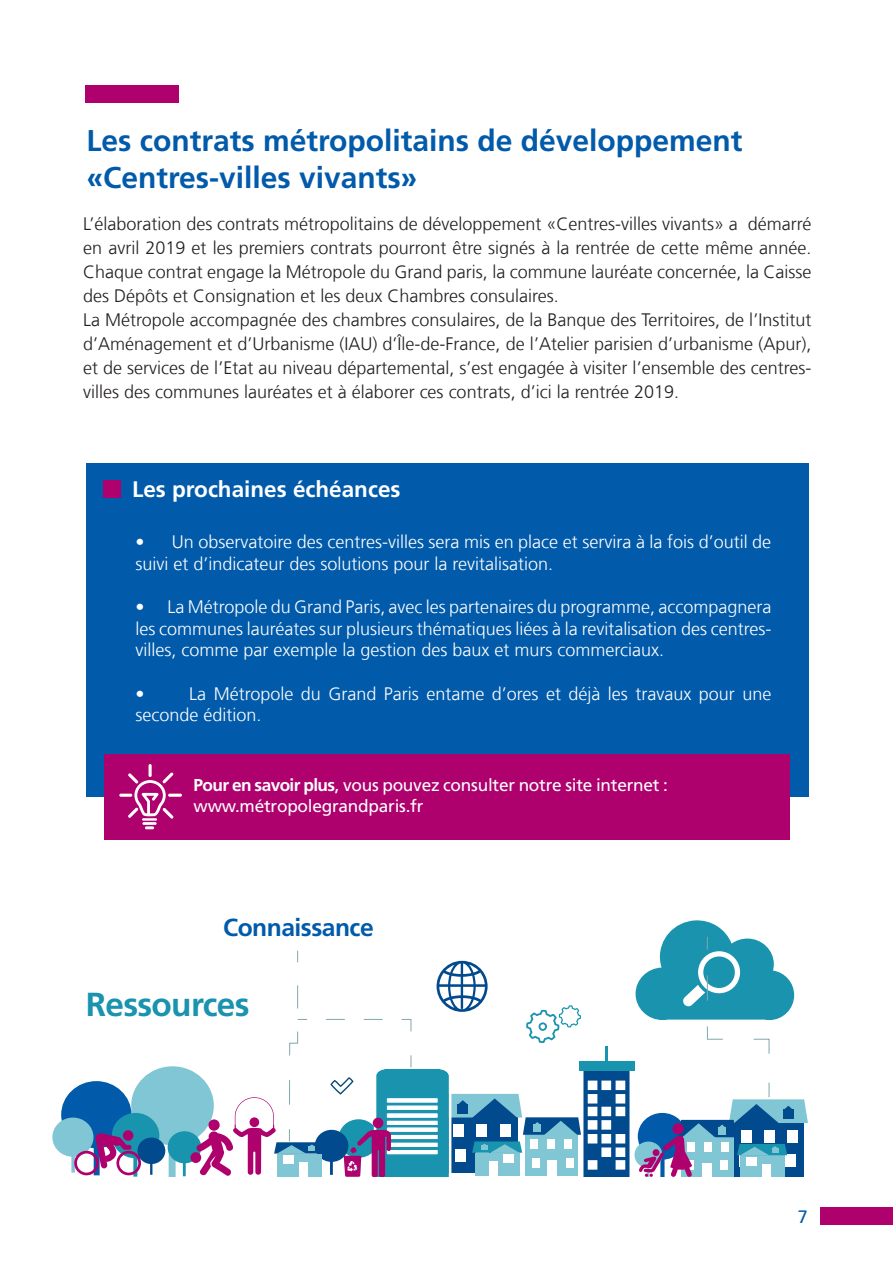
<style>
.page{position:relative;width:893px;height:1263px;background:#fff}
.page>*{position:absolute;margin:0;border:0;box-sizing:border-box;transform-origin:0 0}
.t1{font:700 33.3px "Frutiger LT Com";letter-spacing:-.02em;color:#1993ae}
.t2{font:700 30px/36px "Frutiger LT Com";color:#015aaa}
.t3{font:700 24.6px "Frutiger LT Com";letter-spacing:-.02em;color:#015aaa}
.t4{font:700 22.5px "Frutiger LT Com";color:#fff}
.t5{font:300 18px/24px "Frutiger LT Com";color:#231f20;text-align:justify}
.t6{font:300 18px/21.6px "Frutiger LT Com";color:#fff}
.t7{font:18px "Frutiger LT Com";color:#015aaa}
.t8{font:17.25px/20.7px "Frutiger LT Com";letter-spacing:-.015em;color:#fff}
.s1{font-weight:700}
</style>
<div class="page">
<div style="left:821px;top:1208px;width:72px;height:17px;background:#af016e"></div>
<div style="left:87px;top:463px;width:722px;height:334px;background:#015aaa"></div>
<div style="left:104px;top:481px;width:17px;height:17px;background:#af016e"></div>
<div style="left:104px;top:754px;width:685px;height:85px;background:#af016e"></div>
<hr style="left:142px;top:818px;width:15px;height:3px;background:#fff">
<svg style="left:145px;top:826px;width:9px;height:3px"></svg>
<hr style="left:142px;top:822px;width:15px;height:3px;background:#fff">
<hr style="left:168px;top:794px;width:14px;height:3px;background:#fff;border-radius:2px">
<svg style="left:119px;top:764px;width:55px;height:55px"></svg>
<div style="left:85px;top:85px;width:94px;height:17px;background:#af016e"></div>
<div style="left:52px;top:1117px;width:41px;height:40px;background:#81c6d4;border-radius:50%"></div>
<div style="left:579px;top:1061px;width:55px;height:9px;background:#1994ae"></div>
<svg style="left:635px;top:920px;width:173px;height:257px"></svg>
<svg style="left:64px;top:950px;width:565px;height:227px"></svg>
<p class="t2" style="left:86px;top:123px;width:658px">Les contrats métropolitains de développement «Centres-villes vivants»</p>
<p class="t5" style="left:83px;top:212px;width:730px">L’élaboration des contrats métropolitains de développement «Centres-villes vivants» a démarré en avril 2019 et les premiers contrats pourront être signés à la rentrée de cette même année.<br>Chaque contrat engage la Métropole du Grand paris, la commune lauréate concernée, la Caisse des Dépôts et Consignation et les deux Chambres consulaires.</p>
<p class="t5" style="left:83px;top:308px;width:730px">La Métropole accompagnée des chambres consulaires, de la Banque des Territoires, de l’Institut d’Aménagement et d’Urbanisme (IAU) d’Île-de-France, de l’Atelier parisien d’urbanisme (Apur), et de services de l’Etat au niveau départemental, s’est engagée à visiter l’ensemble des centres&shy;villes des communes lauréates et à élaborer ces contrats, d’ici la rentrée 2019.</p>
<p class="t4" style="left:132px;top:476px;width:270px">Les prochaines échéances</p>
<p class="t6" style="left:135px;top:531px;width:637px">• Un observatoire des centres-villes sera mis en place et servira à la fois d’outil de suivi et d’indicateur des solutions pour la revitalisation.</p>
<p class="t6" style="left:135px;top:596px;width:637px;text-align:justify">• La Métropole du Grand Paris, avec les partenaires du programme, accompagnera les communes lauréates sur plusieurs thématiques liées à la revitalisation des centres&shy;villes, comme par exemple la gestion des baux et murs commerciaux.</p>
<p class="t6" style="left:135px;top:682px;width:10px">•</p>
<p class="t6" style="left:135px;top:682px;width:637px;text-indent:54px">La Métropole du Grand Paris entame d’ores et déjà les travaux pour une seconde édition.</p>
<p class="t8" style="left:194px;top:774px;width:476px"><span class="s1">Pour en savoir plus</span>, vous pouvez consulter notre site internet : www.métropolegrandparis.fr</p>
<p class="t3" style="left:223px;top:912px;width:152px">Connaissance</p>
<p class="t1" style="left:86px;top:984px;width:165px">Ressources</p>
<p class="t7" style="left:798px;top:1206px;width:12px">7</p>
</div>
